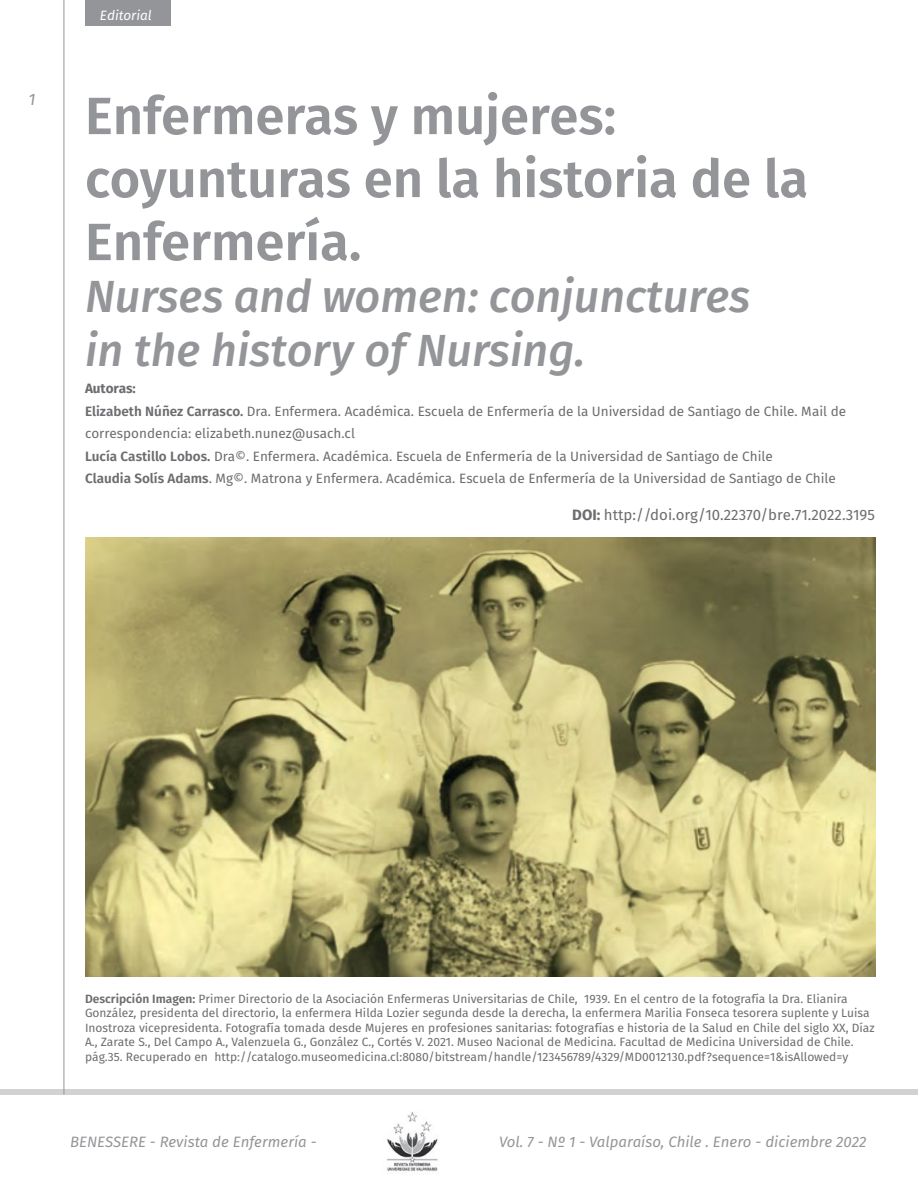
<style>
.page{position:relative;width:918px;height:1188px;background:#fff}
.page>*{position:absolute;margin:0;border:0;box-sizing:border-box;transform-origin:0 0}
.titulo_esp{font:600 52.5px/63px "Fira Sans";color:#939598}
.titulo_esp-2{font:italic 500 45px/54px "Fira Sans";color:#939598}
.t1{font:italic 16.5px "Fira Sans";color:#939598}
.t2{font:italic 15px "Fira Sans";color:#939598}
.abstract_español{font:15px "Fira Sans";color:#6c6d70}
.texto_largo{font:13.5px/22.5px "Fira Sans";color:#6c6d70}
.texto_largo-2{font:italic 13.5px "Fira Sans";color:#fff}
.texto_largo-3{font:700 13.5px "Fira Sans";letter-spacing:-.005em;color:#6c6d70}
.texto_largo-4{font:12px/14.4px "Fira Sans";color:#6c6d70}
.s1{font-weight:600}
.s2{font-weight:700}
</style>
<div class="page">
<div style="left:0;top:1089px;width:918px;height:5px;background:#d1d2d4"></div>
<hr style="left:64px;top:0;width:1px;height:1094px;background:#939598">
<img style="left:386px;top:1112px;width:52px;height:60px">
<div style="left:85px;top:0;width:86px;height:26px;background:#939598"></div>
<img style="left:85px;top:537px;width:790px;height:439px">
<h3 class="t1" style="left:28px;top:87px;width:9px">1</h3>
<p class="texto_largo-2" style="left:100px;top:5px;width:53px">Editorial</p>
<p class="titulo_esp" style="left:85px;top:81px;width:725px">Enfermeras y mujeres: coyunturas en la historia de la<br>Enfermería.</p>
<p class="titulo_esp-2" style="left:85px;top:267px;width:667px">Nurses and women: conjunctures in the history of Nursing.</p>
<p class="texto_largo-3" style="left:85px;top:377px;width:52px">Autoras:</p>
<p class="texto_largo" style="left:85px;top:399px;width:763px"><span class="s1">Elizabeth Núñez Carrasco.</span> Dra. Enfermera. Académica. Escuela de Enfermería de la Universidad de Santiago de Chile. Mail de correspondencia: elizabeth.nunez@usach.cl</p>
<p class="texto_largo" style="left:85px;top:444px;width:689px"><span class="s1">Lucía Castillo Lobos.</span> Dra©. Enfermera. Académica. Escuela de Enfermería de la Universidad de Santiago de Chile</p>
<p class="texto_largo" style="left:85px;top:467px;width:752px"><span class="s1">Claudia Solís Adams</span>. Mg©. Matrona y Enfermera. Académica. Escuela de Enfermería de la Universidad de Santiago de Chile</p>
<p class="abstract_español" style="left:572px;top:504px;width:304px"><span class="s2">DOI:</span> http://doi.org/10.22370/bre.71.2022.3195</p>
<p class="texto_largo-4" style="left:85px;top:991px;width:791px"><span class="s1">Descripción Imagen:</span> Primer Directorio de la Asociación Enfermeras Universitarias de Chile, 1939. En el centro de la fotografía la Dra. Elianira González, presidenta del directorio, la enfermera Hilda Lozier segunda desde la derecha, la enfermera Marilia Fonseca tesorera suplente y Luisa Inostroza vicepresidenta. Fotografía tomada desde Mujeres en profesiones sanitarias: fotografías e historia de la Salud en Chile del siglo XX, Díaz A., Zarate S., Del Campo A., Valenzuela G., González C., Cortés V. 2021. Museo Nacional de Medicina. Facultad de Medicina Universidad de Chile. pág.35. Recuperado en http://catalogo.museomedicina.cl:8080/bitstream/handle/123456789/4329/MD0012130.pdf?sequence=1&amp;isAllowed=y</p>
<p class="t2" style="left:70px;top:1131px;width:248px">BENESSERE - Revista de Enfermería -</p>
<p class="t2" style="left:499px;top:1131px;width:369px">Vol. 7 - Nº 1 - Valparaíso, Chile . Enero - diciembre 2022</p>
</div>
